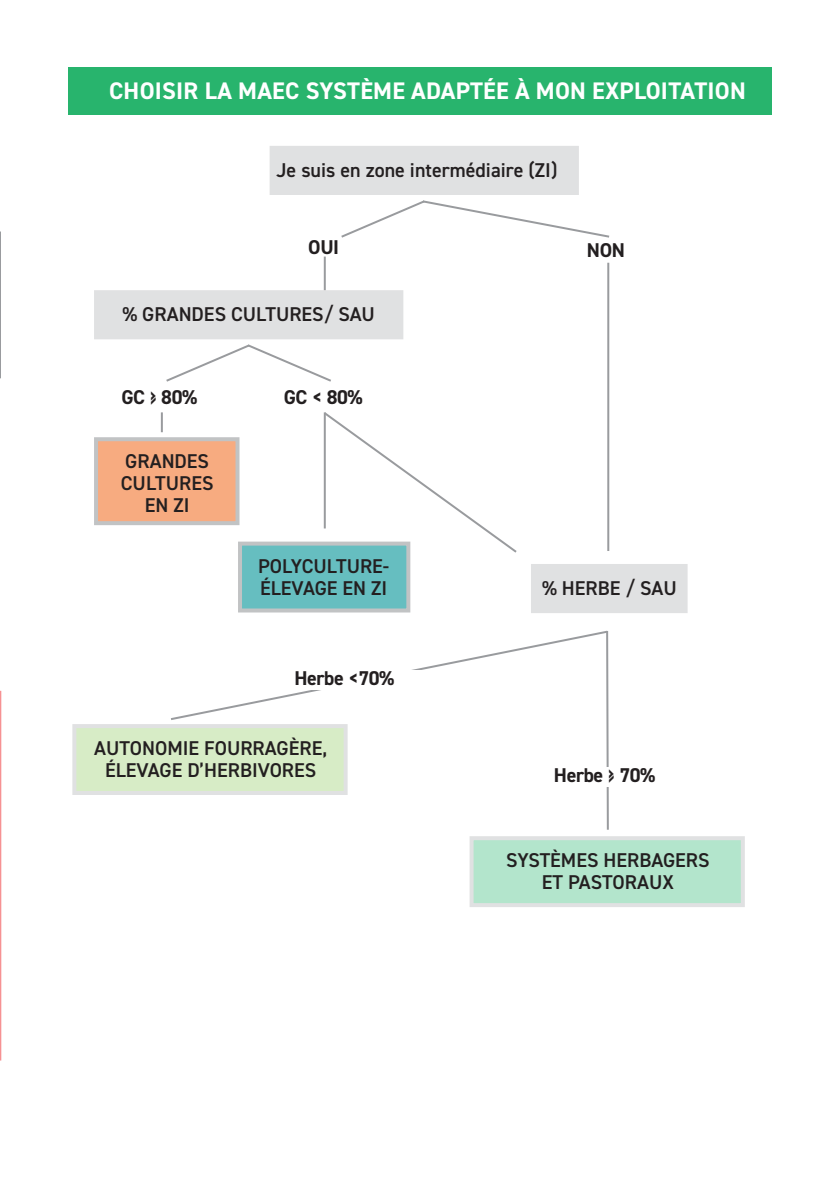
<style>
.page{position:relative;width:840px;height:1191px;background:#fff}
.page>*{position:absolute;margin:0;border:0;box-sizing:border-box;transform-origin:0 0}
.TITRE{font:700 24px "DIN2014";letter-spacing:.01em;color:#fff}
.EXERGUE{font:600 20px/22px "DIN2014";color:#231f20;text-align:center}
.EXERGUE-2{font:700 20px "DIN2014";letter-spacing:-.02em;color:#231f20}
</style>
<div class="page">
<div style="left:269px;top:146px;width:309px;height:49px;background:#e0e1e2"></div>
<div style="left:68px;top:68px;width:703px;height:47px;background:#28b46d"></div>
<svg style="left:0;top:231px;width:1px;height:148px"></svg>
<svg style="left:0;top:691px;width:1px;height:369px"></svg>
<svg style="left:341px;top:200px;width:269px;height:38px"></svg>
<div style="left:94px;top:290px;width:309px;height:49px;background:#e0e1e2"></div>
<hr style="left:323px;top:256px;width:2px;height:34px;background:#999b9e">
<div style="left:94px;top:437px;width:145px;height:88px;background:#f7ab80;border:4px solid #999b9e"></div>
<hr style="left:161px;top:412px;width:2px;height:20px;background:#999b9e">
<svg style="left:166px;top:344px;width:165px;height:38px"></svg>
<hr style="left:607px;top:263px;width:2px;height:288px;background:#999b9e">
<div style="left:530px;top:564px;width:157px;height:49px;background:#e0e1e2"></div>
<div style="left:238px;top:541px;width:172px;height:71px;background:#66bec0;border:4px solid #999b9e"></div>
<svg style="left:171px;top:631px;width:433px;height:89px"></svg>
<svg style="left:604px;top:630px;width:5px;height:200px"></svg>
<svg style="left:72px;top:724px;width:275px;height:71px;background:#d8eac9"></svg>
<div style="left:264px;top:670px;width:160px;height:19px;background:#fff"></div>
<div style="left:553px;top:766px;width:108px;height:20px;background:#fff"></div>
<svg style="left:469px;top:836px;width:275px;height:71px;background:#b9e4cf"></svg>
<svg style="left:322px;top:412px;width:195px;height:142px"></svg>
<p class="TITRE" style="left:109px;top:75px;width:638px">CHOISIR LA MAEC SYSTÈME ADAPTÉE À MON EXPLOITATION</p>
<p class="EXERGUE" style="left:276px;top:158px;width:282px">Je suis en zone intermédiaire (ZI)</p>
<p class="EXERGUE-2" style="left:308px;top:233px;width:32px">OUI</p>
<p class="EXERGUE-2" style="left:586px;top:237px;width:39px">NON</p>
<p class="EXERGUE" style="left:122px;top:303px;width:254px">% GRANDES CULTURES/ SAU</p>
<p class="EXERGUE-2" style="left:121px;top:384px;width:77px">GC ≥ 80%</p>
<p class="EXERGUE-2" style="left:283px;top:384px;width:80px">GC &lt; 80%</p>
<p class="EXERGUE" style="left:121px;top:450px;width:94px">GRANDES<br>CULTURES<br>EN ZI</p>
<p class="EXERGUE" style="left:258px;top:554px;width:132px;text-align:left">POLYCULTURE-<br>ÉLEVAGE EN ZI</p>
<p class="EXERGUE-2" style="left:294px;top:665px;width:101px">Herbe &lt;70%</p>
<p class="EXERGUE" style="left:94px;top:736px;width:234px">AUTONOMIE FOURRAGÈRE,<br>ÉLEVAGE D’HERBIVORES</p>
<p class="EXERGUE" style="left:541px;top:576px;width:136px">% HERBE / SAU</p>
<p class="EXERGUE-2" style="left:553px;top:762px;width:103px">Herbe ≥ 70%</p>
<p class="EXERGUE" style="left:506px;top:848px;width:205px">SYSTÈMES HERBAGERS</p>
<p class="EXERGUE" style="left:541px;top:870px;width:133px">ET PASTORAUX</p>
</div>
